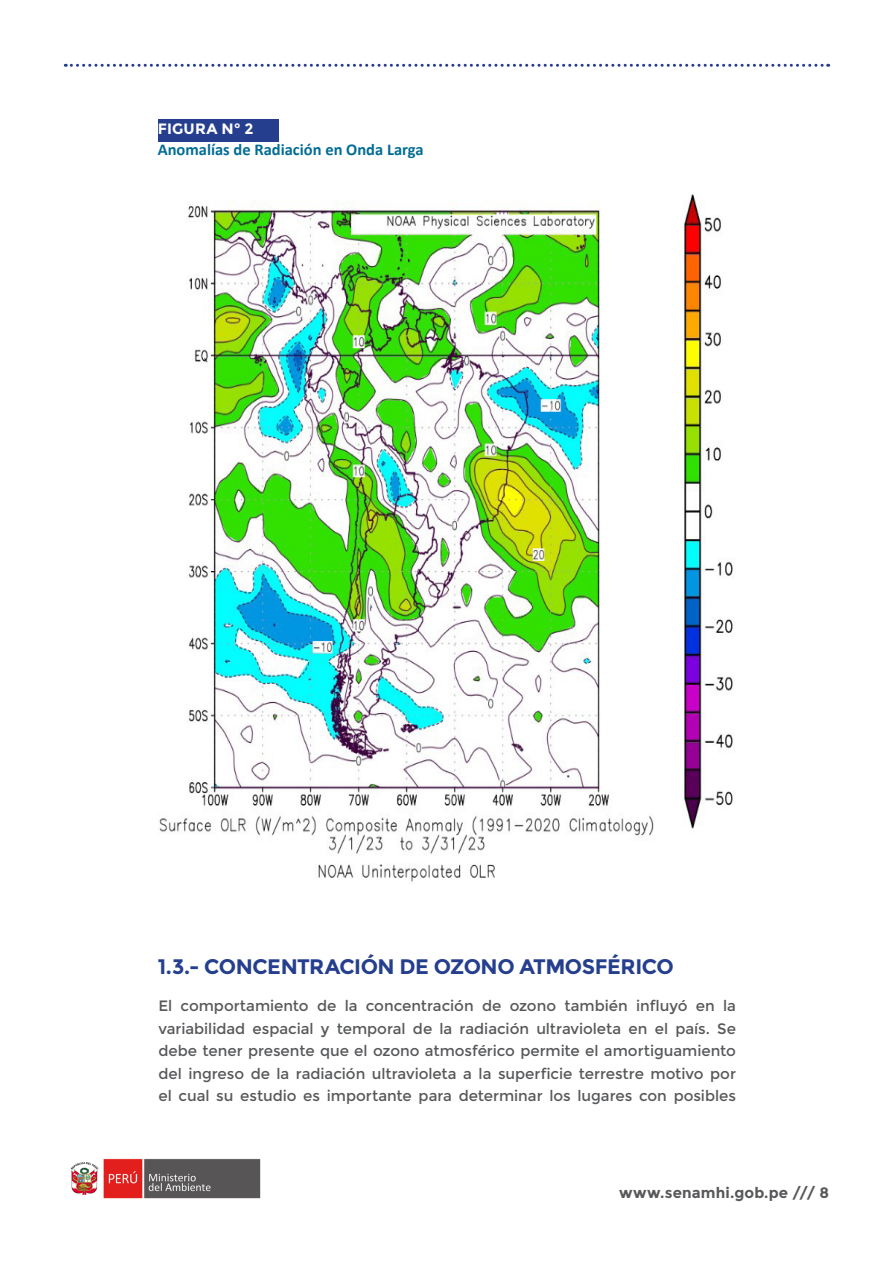
<style>
.page{position:relative;width:893px;height:1263px;background:#fff}
.page>*{position:absolute;margin:0;border:0;box-sizing:border-box;transform-origin:0 0}
.t1{font:700 21px "Montserrat";letter-spacing:-.02em;color:#253f8e}
.tex-_de_gráfico_nro{font:700 16.5px "Calibri";color:#006c95}
.t2{font:15px/22.5px "Montserrat";letter-spacing:-.005em;color:#57585a;text-align:justify}
.t3{font:700 15px "Montserrat";letter-spacing:.01em;color:#57585a}
.tex-_de_gráfico_nro-2{font:700 15px "Montserrat";letter-spacing:.01em;color:#fff}
</style>
<div class="page">
<svg style="left:65px;top:64px;width:764px;height:3px"></svg>
<img style="left:70px;top:1158px;width:191px;height:41px">
<img style="left:159px;top:194px;width:575px;height:688px">
<div style="left:158px;top:119px;width:121px;height:23px;background:#253f8e"></div>
<p class="tex-_de_gráfico_nro-2" style="left:158px;top:119px;width:97px">FIGURA N° 2</p>
<p class="tex-_de_gráfico_nro" style="left:158px;top:137px;width:267px">Anomalías de Radiación en Onda Larga</p>
<p class="t1" style="left:158px;top:954px;width:518px">1.3.- CONCENTRACIÓN DE OZONO ATMOSFÉRICO</p>
<p class="t2" style="left:158px;top:995px;width:579px">El comportamiento de la concentración de ozono también influyó en la variabilidad espacial y temporal de la radiación ultravioleta en el país. Se debe tener presente que el ozono atmosférico permite el amortiguamiento del ingreso de la radiación ultravioleta a la superficie terrestre motivo por el cual su estudio es importante para determinar los lugares con posibles</p>
<p class="t3" style="left:619px;top:1184px;width:212px">www.senamhi.gob.pe /// 8</p>
</div>
